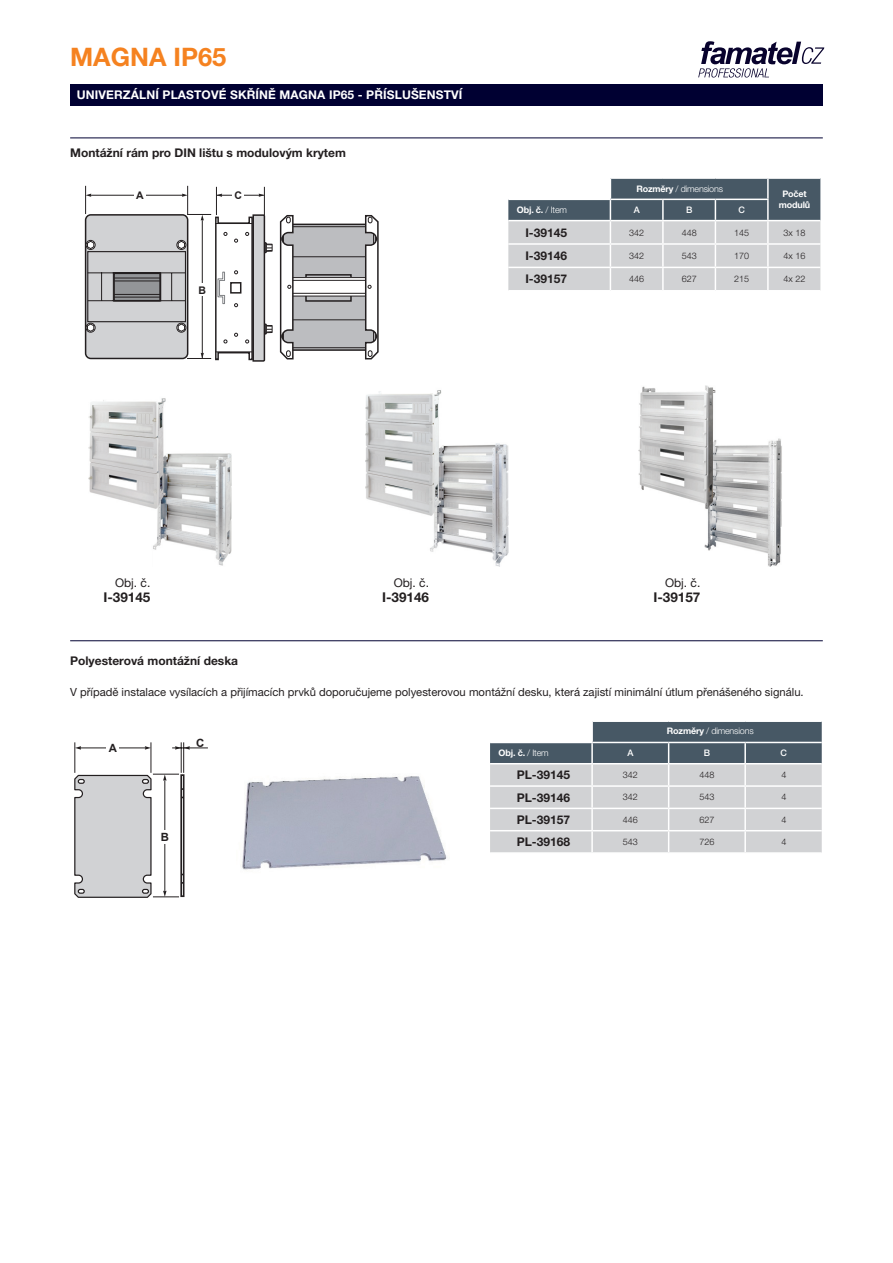
<style>
.page{position:relative;width:893px;height:1263px;background:#fff}
.page>*{position:absolute;margin:0;border:0;box-sizing:border-box;transform-origin:0 0}
.t1{font:700 25.5px "Helvetica Neue LT Std";color:#f58220}
.t2{font:700 13.5px "Helvetica Neue LT Std";color:#231f20}
.t3{font:700 12px "Helvetica Neue LT Std";color:#231f20}
.t4{font:700 12px "Helvetica Neue CE";letter-spacing:.01em;color:#fff}
.t5{font:12px "Helvetica Neue CE";color:#231f20}
.t6{font:700 11.4px "Arial";color:#231f20}
.t7{font:11.25px "Helvetica Neue CE";color:#231f20}
.t8{font:700 10.5px "Arial";color:#231f20}
.t9{font:300 9px "Helvetica Neue LT Std";color:#231f20}
.t10{font:300 9px "Helvetica Neue LT Std";letter-spacing:-.02em;color:#fff}
.t11{font:700 9px/10.8px "Helvetica Neue CE";letter-spacing:-.02em;color:#fff;text-align:center}
.t12{font:500 9px "Helvetica Neue LT Std";color:#fff}
.s1{font-family:"Helvetica Neue CE";font-weight:700}
.s2{font-family:"Helvetica Neue LT Std";font-weight:300}
</style>
<div class="page">
<div style="left:70px;top:84px;width:753px;height:21px;background:#000032"></div>
<svg style="left:698px;top:41px;width:126px;height:37px"></svg>
<hr style="left:70px;top:138px;width:753px;height:1px;background:#000032">
<svg style="left:508px;top:178px;width:312px;height:112px;background:#aeb3b8"></svg>
<hr style="left:767px;top:179px;width:2px;height:20px;background:#fff">
<svg style="left:279px;top:215px;width:100px;height:145px"></svg>
<svg style="left:85px;top:186px;width:188px;height:176px"></svg>
<div style="left:134px;top:191px;width:11px;height:8px;background:#fff"></div>
<img style="left:89px;top:398px;width:143px;height:168px">
<img style="left:639px;top:385px;width:143px;height:181px">
<img style="left:365px;top:390px;width:143px;height:176px">
<hr style="left:70px;top:640px;width:753px;height:1px;background:#000032">
<svg style="left:490px;top:721px;width:332px;height:132px;background:#b3b8bd"></svg>
<hr style="left:744px;top:831px;width:2px;height:21px;background:#fff">
<hr style="left:591px;top:722px;width:2px;height:20px;background:#fff">
<hr style="left:591px;top:764px;width:2px;height:21px;background:#fff">
<hr style="left:591px;top:787px;width:2px;height:21px;background:#fff">
<hr style="left:591px;top:809px;width:2px;height:21px;background:#fff">
<hr style="left:591px;top:831px;width:2px;height:21px;background:#fff">
<img style="left:242px;top:776px;width:205px;height:94px">
<hr style="left:75px;top:742px;width:1px;height:31px;background:#231f20">
<hr style="left:151px;top:742px;width:1px;height:31px;background:#231f20">
<svg style="left:75px;top:746px;width:6px;height:4px"></svg>
<hr style="left:78px;top:748px;width:67px;height:1px;background:#231f20">
<svg style="left:145px;top:746px;width:6px;height:4px"></svg>
<div style="left:106px;top:743px;width:13px;height:9px;background:#fff"></div>
<svg style="left:74px;top:774px;width:110px;height:124px"></svg>
<div style="left:158px;top:830px;width:13px;height:14px;background:#fff"></div>
<hr style="left:181px;top:742px;width:1px;height:31px;background:#231f20">
<hr style="left:183px;top:742px;width:1px;height:31px;background:#231f20">
<hr style="left:172px;top:748px;width:36px;height:1px;background:#231f20">
<svg style="left:175px;top:746px;width:15px;height:4px"></svg>
<h1 class="t1" style="left:70px;top:41px;width:158px">MAGNA IP65</h1>
<p class="t4" style="left:77px;top:87px;width:387px">UNIVERZÁLNÍ PLASTOVÉ SKŘÍNĚ MAGNA IP65 - PŘÍSLUŠENSTVÍ</p>
<p class="t3" style="left:70px;top:146px;width:277px">Montážní rám pro DIN lištu s modulovým krytem</p>
<p class="t8" style="left:136px;top:188px;width:9px">A</p>
<p class="t8" style="left:235px;top:188px;width:9px">C</p>
<p class="t8" style="left:198px;top:283px;width:9px">B</p>
<p class="t10" style="left:636px;top:184px;width:88px"><span class="s1">Rozměry</span> / dimensions</p>
<p class="t11" style="left:779px;top:189px;width:33px">Počet modulů</p>
<p class="t11" style="left:517px;top:205px;width:52px">Obj. č. <span class="s2">/ Item</span></p>
<p class="t12" style="left:634px;top:205px;width:8px">A</p>
<p class="t12" style="left:686px;top:205px;width:8px">B</p>
<p class="t12" style="left:738px;top:205px;width:8px">C</p>
<p class="t3" style="left:525px;top:225px;width:43px">I-39145</p>
<p class="t9" style="left:629px;top:227px;width:17px">342</p>
<p class="t9" style="left:682px;top:227px;width:17px">448</p>
<p class="t9" style="left:734px;top:227px;width:17px">145</p>
<p class="t9" style="left:784px;top:227px;width:23px">3x 18</p>
<p class="t3" style="left:525px;top:248px;width:43px">I-39146</p>
<p class="t9" style="left:629px;top:250px;width:17px">342</p>
<p class="t9" style="left:682px;top:250px;width:17px">543</p>
<p class="t9" style="left:734px;top:250px;width:17px">170</p>
<p class="t9" style="left:784px;top:250px;width:23px">4x 16</p>
<p class="t3" style="left:525px;top:272px;width:43px">I-39157</p>
<p class="t9" style="left:629px;top:274px;width:17px">446</p>
<p class="t9" style="left:682px;top:274px;width:17px">627</p>
<p class="t9" style="left:734px;top:274px;width:17px">215</p>
<p class="t9" style="left:784px;top:274px;width:23px">4x 22</p>
<p class="t5" style="left:115px;top:575px;width:37px">Obj. č.</p>
<p class="t2" style="left:103px;top:588px;width:49px">I-39145</p>
<p class="t3" style="left:70px;top:653px;width:169px">Polyesterová montážní deska</p>
<p class="t5" style="left:394px;top:575px;width:37px">Obj. č.</p>
<p class="t2" style="left:382px;top:588px;width:49px">I-39146</p>
<p class="t5" style="left:665px;top:575px;width:37px">Obj. č.</p>
<p class="t2" style="left:653px;top:588px;width:49px">I-39157</p>
<p class="t7" style="left:70px;top:685px;width:735px">V případě instalace vysílacích a přijímacích prvků doporučujeme polyesterovou montážní desku, která zajistí minimální útlum přenášeného signálu.</p>
<p class="t6" style="left:109px;top:740px;width:10px">A</p>
<p class="t6" style="left:196px;top:735px;width:10px">C</p>
<p class="t6" style="left:161px;top:829px;width:10px">B</p>
<p class="t10" style="left:667px;top:725px;width:88px"><span class="s1">Rozměry</span> / dimensions</p>
<p class="t11" style="left:499px;top:748px;width:52px">Obj. č. <span class="s2">/ Item</span></p>
<p class="t12" style="left:627px;top:748px;width:8px">A</p>
<p class="t12" style="left:704px;top:748px;width:8px">B</p>
<p class="t12" style="left:781px;top:748px;width:8px">C</p>
<p class="t3" style="left:517px;top:767px;width:55px">PL-39145</p>
<p class="t9" style="left:623px;top:769px;width:17px">342</p>
<p class="t9" style="left:699px;top:769px;width:17px">448</p>
<p class="t9" style="left:781px;top:769px;width:7px">4</p>
<p class="t3" style="left:517px;top:790px;width:55px">PL-39146</p>
<p class="t9" style="left:623px;top:792px;width:17px">342</p>
<p class="t9" style="left:699px;top:792px;width:17px">543</p>
<p class="t9" style="left:781px;top:792px;width:7px">4</p>
<p class="t3" style="left:517px;top:812px;width:55px">PL-39157</p>
<p class="t9" style="left:623px;top:814px;width:17px">446</p>
<p class="t9" style="left:699px;top:814px;width:17px">627</p>
<p class="t9" style="left:781px;top:814px;width:7px">4</p>
<p class="t3" style="left:517px;top:834px;width:55px">PL-39168</p>
<p class="t9" style="left:623px;top:836px;width:17px">543</p>
<p class="t9" style="left:699px;top:836px;width:17px">726</p>
<p class="t9" style="left:781px;top:836px;width:7px">4</p>
</div>
